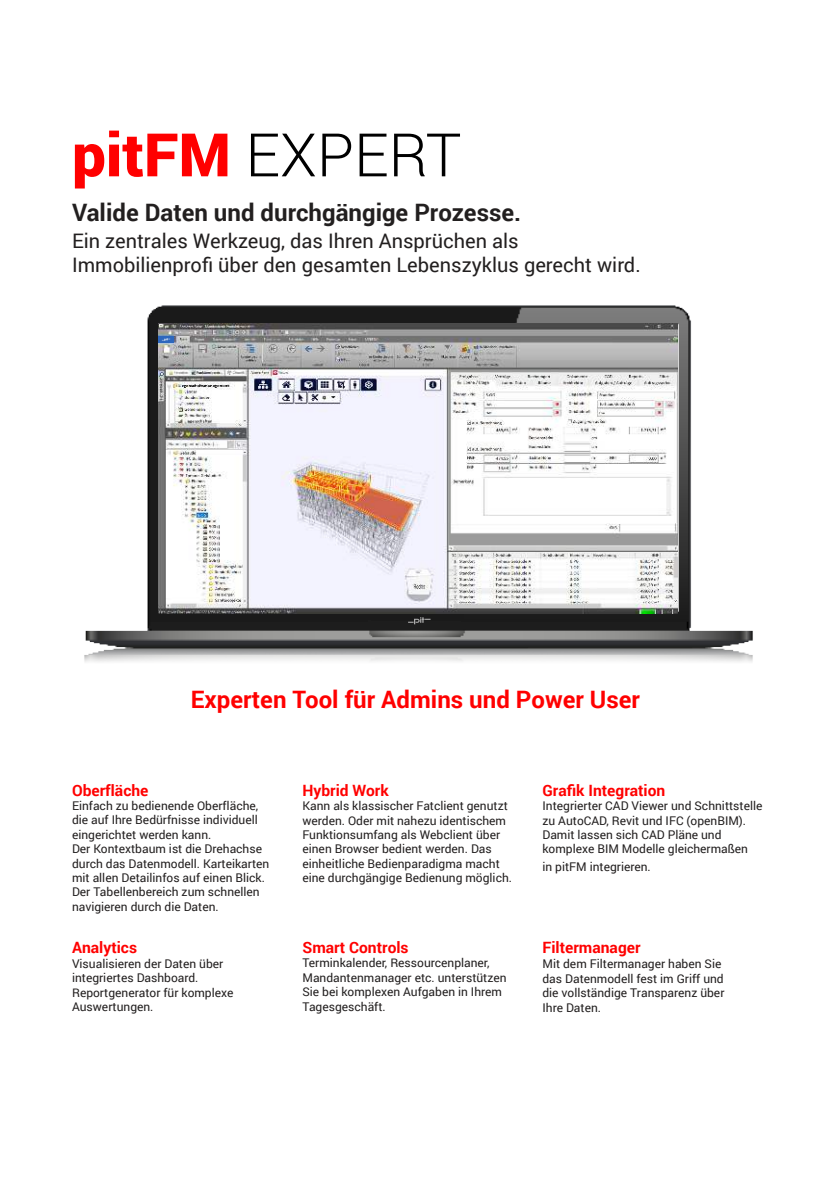
<style>
.page{position:relative;width:840px;height:1191px;background:#fff}
.page>*{position:absolute;margin:0;border:0;box-sizing:border-box;transform-origin:0 0}
.t1{font:300 60px "Roboto";color:#000}
.t2{font:700 24px "Roboto";color:#221f1f}
.t3{font:700 24px "Roboto";color:#f00}
.t4{font:20px/24px "Roboto";color:#221f1f}
.t5{font:700 15.6px "Roboto";color:#f00}
.t6{font:12px/14.4px "Roboto";color:#221f1f}
.s1{font-weight:900;color:#f00}
</style>
<div class="page">
<img style="left:84px;top:305px;width:669px;height:357px">
<div style="left:368px;top:620px;width:92px;height:7px;background:#1d1d1d"></div>
<div style="left:371px;top:614px;width:92px;height:6px;background:#1a1a1a"></div>
<svg style="left:408px;top:617px;width:22px;height:7px"></svg>
<img style="left:158px;top:323px;width:519px;height:290px">
<div style="left:158px;top:336px;width:15px;height:6px;background:#2e67bd"></div>
<svg style="left:162px;top:338px;width:8px;height:3px"></svg>
<h1 class="t1" style="left:72px;top:120px;width:390px"><span class="s1">pitFM</span> EXPERT</h1>
<h2 class="t2" style="left:72px;top:202px;width:450px">Valide Daten und durchgängige Prozesse.</h2>
<h3 class="t4" style="left:72px;top:230px;width:570px">Ein zentrales Werkzeug, das Ihren Ansprüchen als<br>Immobilienpro昀椀 über den gesamten Lebenszyklus gerecht wird.</h3>
<h2 class="t3" style="left:191px;top:689px;width:450px">Experten Tool für Admins und Power User</h2>
<p class="t5" style="left:72px;top:779px;width:78px">Ober昀氀äche</p>
<p class="t6" style="left:72px;top:798px;width:199px">Einfach zu bedienende Ober昀氀äche, die auf Ihre Bedürfnisse individuell eingerichtet werden kann.<br>Der Kontextbaum ist die Drehachse durch das Datenmodell. Karteikarten mit allen Detailinfos auf einen Blick.<br>Der Tabellenbereich zum schnellen navigieren durch die Daten.</p>
<p class="t5" style="left:72px;top:941px;width:66px">Analytics</p>
<p class="t6" style="left:72px;top:957px;width:163px">Visualisieren der Daten über integriertes Dashboard.<br>Reportgenerator für komplexe<br>Auswertungen.</p>
<p class="t5" style="left:302px;top:783px;width:88px">Hybrid Work</p>
<p class="t6" style="left:302px;top:799px;width:211px">Kann als klassischer Fatclient genutzt werden. Oder mit nahezu identischem Funktionsumfang als Webclient über einen Browser bedient werden. Das einheitliche Bedienparadigma macht eine durchgängige Bedienung möglich.</p>
<p class="t5" style="left:302px;top:941px;width:108px">Smart Controls</p>
<p class="t6" style="left:302px;top:956px;width:205px">Terminkalender, Ressourcenplaner,<br>Mandantenmanager etc. unterstützen<br>Sie bei komplexen Aufgaben in Ihrem<br>Tagesgeschäft.</p>
<p class="t5" style="left:542px;top:779px;width:124px">Gra昀椀k Integration</p>
<p class="t6" style="left:542px;top:798px;width:221px">Integrierter CAD Viewer und Schnittstelle zu AutoCAD, Revit und IFC (openBIM).<br>Damit lassen sich CAD Pläne und komplexe BIM Modelle gleichermaßen</p>
<p class="t6" style="left:542px;top:860px;width:110px">in pitFM integrieren.</p>
<p class="t5" style="left:542px;top:940px;width:99px">Filtermanager</p>
<p class="t6" style="left:542px;top:957px;width:183px">Mit dem Filtermanager haben Sie das Datenmodell fest im Griff und die vollständige Transparenz über<br>Ihre Daten.</p>
</div>
